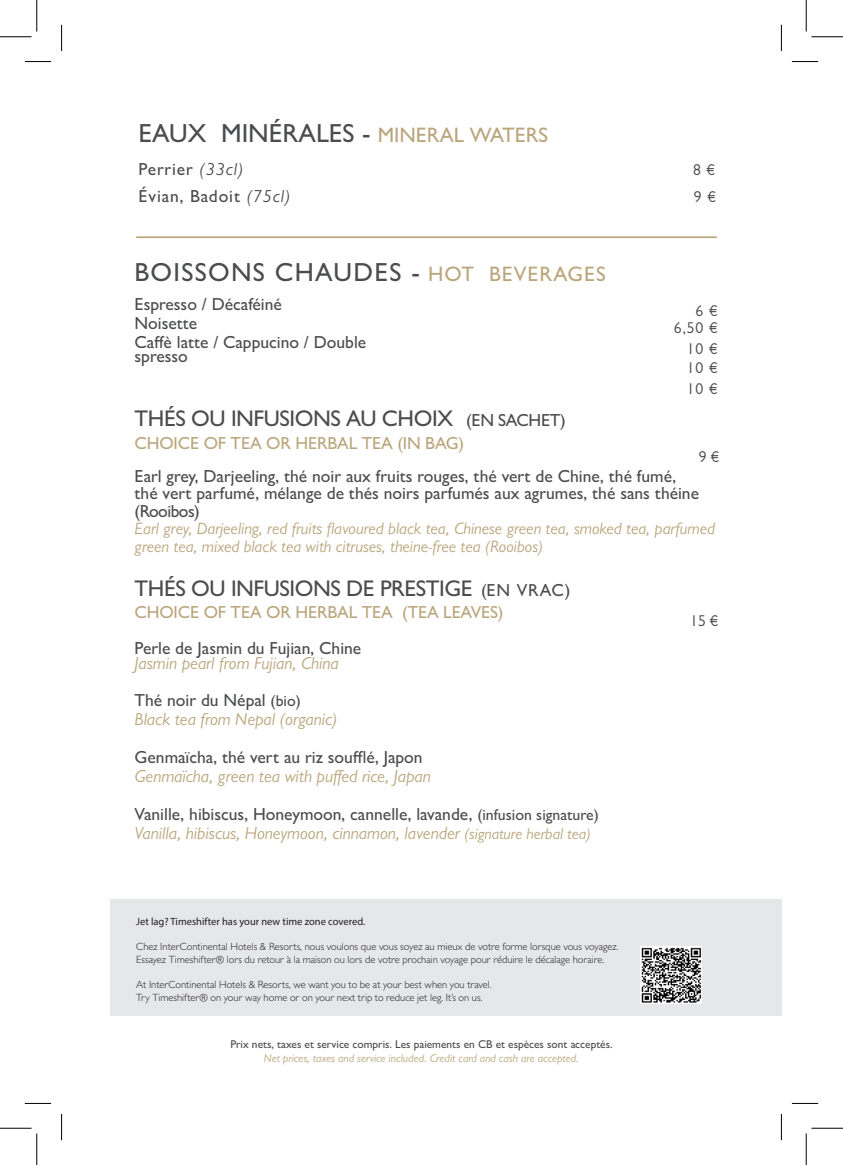
<style>
.page{position:relative;width:843px;height:1165px;background:#fff}
.page>*{position:absolute;margin:0;border:0;box-sizing:border-box;transform-origin:0 0}
.t1{font:500 26.25px "Gill Sans";letter-spacing:.04em;color:#4b4c4d}
.t2{font:500 26.25px "Gill Sans";color:#4b4c4d}
.t3{font:500 22.75px "Gill Sans";letter-spacing:-.02em;color:#4b4c4d}
.t4{font:500 17.5px/18.9px "Gill Sans";color:#4b4c4d}
.t5{font:italic 17.5px/38px "Gill Sans";color:#baa67c}
.t6{font:500 17.5px "Gill Sans";letter-spacing:-.01em;color:#baa67c}
.t7{font:500 17.5px "Gill Sans";letter-spacing:.05em;color:#4b4c4d}
.t8{font:italic 16.62px/17.5px "Gill Sans";color:#baa67c}
.t9{font:15.75px "Gill Sans";letter-spacing:.05em;color:#4b4c4d}
.t10{font:500 11.38px "Gill Sans";color:#4b4c4d}
.t11{font:italic 11.38px "Gill Sans";color:#baa67c}
.t12{font:300 10.5px "Gill Sans";color:#231f20}
.t13{font:10.5px "Myriad Pro";color:#231f20}
.s1{font-size:21px;color:#baa67c}
.s2{font-weight:400;font-style:italic}
.s3{font-size:17.5px}
.s4{font-weight:500;font-style:normal;color:#4b4c4d}
.s5{font-weight:500;font-style:normal;font-size:15.75px;color:#4b4c4d}
.s6{font-weight:400;font-style:italic;color:#baa67c}
.s7{font-size:15.75px}
</style>
<div class="page">
<hr style="left:136px;top:236px;width:580px;height:2px;background:#baa67c">
<div style="left:110px;top:900px;width:671px;height:116px;background:#e6e7e9"></div>
<img style="left:640px;top:946px;width:61px;height:58px">
<svg style="left:25px;top:61px;width:26px;height:1px"></svg>
<svg style="left:791px;top:61px;width:27px;height:1px"></svg>
<svg style="left:25px;top:1103px;width:26px;height:1px"></svg>
<svg style="left:791px;top:1103px;width:27px;height:1px"></svg>
<svg style="left:61px;top:25px;width:1px;height:26px"></svg>
<svg style="left:61px;top:1114px;width:1px;height:26px"></svg>
<svg style="left:781px;top:25px;width:1px;height:26px"></svg>
<svg style="left:781px;top:1114px;width:1px;height:26px"></svg>
<hr style="left:0;top:36px;width:32px;height:1px;background:#000">
<hr style="left:811px;top:36px;width:31px;height:1px;background:#000">
<hr style="left:0;top:1128px;width:32px;height:1px;background:#000">
<hr style="left:811px;top:1128px;width:31px;height:1px;background:#000">
<hr style="left:36px;top:0;width:1px;height:32px;background:#000">
<hr style="left:36px;top:1133px;width:1px;height:32px;background:#000">
<hr style="left:805px;top:0;width:1px;height:32px;background:#000">
<hr style="left:805px;top:1133px;width:1px;height:32px;background:#000">
<p class="t2" style="left:138px;top:118px;width:411px">EAUX MINÉRALES - <span class="s1">MINERAL WATERS</span></p>
<p class="t7" style="left:138px;top:159px;width:106px">Perrier <span class="s2">(33cl)</span></p>
<p class="t9" style="left:693px;top:160px;width:23px">8 €</p>
<p class="t7" style="left:138px;top:186px;width:153px">Évian, Badoit <span class="s2">(75cl)</span></p>
<p class="t9" style="left:693px;top:188px;width:23px">9 €</p>
<h1 class="t1" style="left:134px;top:256px;width:472px">BOISSONS CHAUDES - <span class="s1">HOT BEVERAGES</span></h1>
<p class="t4" style="left:134px;top:294px;width:233px">Espresso / Décaféiné<br>Noisette<br>Caffè latte / Cappucino / Double</p>
<p class="t4" style="left:134px;top:346px;width:55px">spresso</p>
<h2 class="t3" style="left:134px;top:404px;width:432px">THÉS OU INFUSIONS AU CHOIX <span class="s3">(EN SACHET)</span></h2>
<p class="t6" style="left:134px;top:433px;width:331px">CHOICE OF TEA OR HERBAL TEA (IN BAG)</p>
<p class="t4" style="left:134px;top:467px;width:566px;line-height:17.5px">Earl grey, Darjeeling, thé noir aux fruits rouges, thé vert de Chine, thé fumé, thé vert parfumé, mélange de thés noirs parfumés aux agrumes, thé sans théine (Rooibos)</p>
<p class="t8" style="left:134px;top:520px;width:582px">Earl grey, Darjeeling, red fruits flavoured black tea, Chinese green tea, smoked tea, parfumed green tea, mixed black tea with citruses, theine-free tea (Rooibos)</p>
<h2 class="t3" style="left:134px;top:575px;width:437px">THÉS OU INFUSIONS DE PRESTIGE <span class="s3">(EN VRAC)</span></h2>
<p class="t6" style="left:134px;top:602px;width:370px">CHOICE OF TEA OR HERBAL TEA (TEA LEAVES)</p>
<p class="t4" style="left:134px;top:638px;width:228px">Perle de Jasmin du Fujian, Chine</p>
<p class="t5" style="left:134px;top:644px;width:206px">Jasmin pearl from Fujian, China<br><span class="s4">Thé noir du Népal</span> <span class="s5">(bio)</span></p>
<p class="t5" style="left:134px;top:700px;width:204px">Black tea from Nepal (organic)</p>
<p class="t4" style="left:134px;top:748px;width:289px">Genmaïcha, thé vert au riz soufflé, Japon</p>
<p class="t4" style="left:134px;top:757px;width:465px;line-height:38px"><span class="s6">Genmaïcha, green tea with puffed rice, Japan<br></span>Vanille, hibiscus, Honeymoon, cannelle, lavande, <span class="s7">(infusion signature)</span></p>
<p class="t5" style="left:134px;top:814px;width:458px">Vanilla, hibiscus, Honeymoon, cinnamon, lavender <span class="s7">(signature herbal tea)</span></p>
<p class="t9" style="left:695px;top:302px;width:23px">6 €</p>
<p class="t9" style="left:673px;top:319px;width:45px">6,50 €</p>
<p class="t9" style="left:686px;top:340px;width:32px">10 €</p>
<p class="t9" style="left:686px;top:359px;width:32px">10 €</p>
<p class="t9" style="left:686px;top:380px;width:32px">10 €</p>
<p class="t9" style="left:698px;top:447px;width:22px">9 €</p>
<p class="t9" style="left:690px;top:612px;width:30px">15 €</p>
<p class="t13" style="left:136px;top:915px;width:230px">Jet lag? Timeshifter has your new time zone covered.</p>
<p class="t12" style="left:136px;top:940px;width:484px">Chez InterContinental Hotels &amp; Resorts, nous voulons que vous soyez au mieux de votre forme lorsque vous voyagez.</p>
<p class="t12" style="left:136px;top:953px;width:469px">Essayez Timeshifter® lors du retour à la maison ou lors de votre prochain voyage pour réduire le décalage horaire.</p>
<p class="t12" style="left:136px;top:978px;width:357px">At InterContinental Hotels &amp; Resorts, we want you to be at your best when you travel.</p>
<p class="t12" style="left:136px;top:991px;width:348px">Try Timeshifter® on your way home or on your next trip to reduce jet leg. It’s on us.</p>
<p class="t10" style="left:230px;top:1037px;width:383px">Prix nets, taxes et service compris. Les paiements en CB et espèces sont acceptés.</p>
<p class="t11" style="left:264px;top:1051px;width:316px">Net prices, taxes and service included. Credit card and cash are accepted.</p>
</div>
